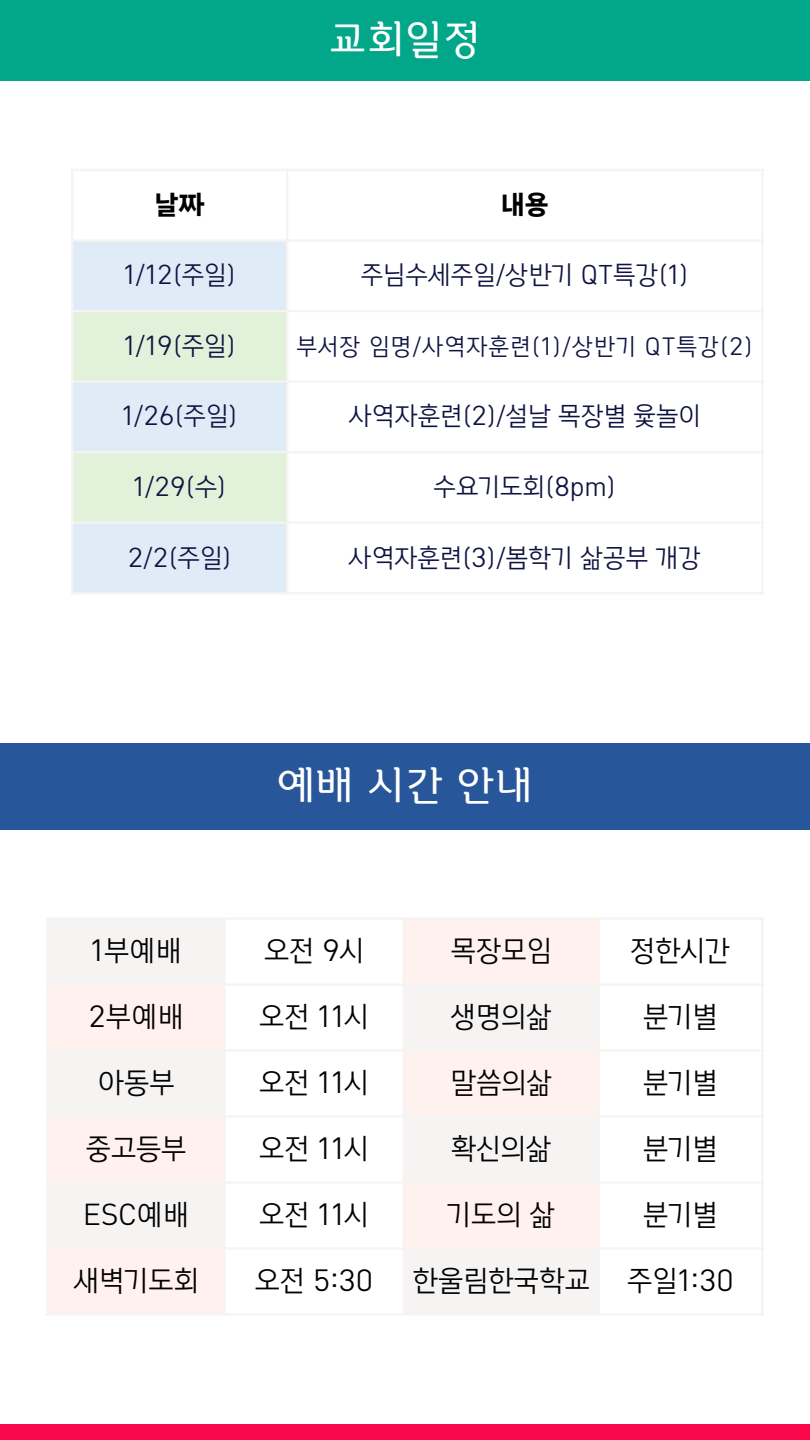
<style>
.page{position:relative;width:810px;height:1440px;background:#fff}
.page>*{position:absolute;margin:0;border:0;box-sizing:border-box;transform-origin:0 0}
.t1{font:42px "Canva YDV Somang 2 M";letter-spacing:.03em;color:#fff}
.t2{font:28px "Tlab Dotum Con R";color:#000}
.t3{font:25px "Tlab Dotum Con R";color:#0f1340}
.t4{font:25px "Tlab Dotum Con B";color:#000}
.t5{font:23px "Tlab Dotum Con R";letter-spacing:.04em;color:#0f1340}
</style>
<div class="page">
<div style="left:0;top:0;width:810px;height:81px;background:#02a689"></div>
<div style="left:0;top:1424px;width:810px;height:16px;background:#fb074c"></div>
<div style="left:73px;top:242px;width:213px;height:350px;background:#e0ebf8"></div>
<svg style="left:73px;top:312px;width:213px;height:210px;background:#e1efe4"></svg>
<hr style="left:71px;top:171px;width:2px;height:421px;background:#f6f3f3">
<hr style="left:286px;top:171px;width:2px;height:421px;background:#f6f3f3">
<hr style="left:761px;top:171px;width:3px;height:421px;background:#f6f3f3">
<hr style="left:71px;top:169px;width:693px;height:2px;background:#f6f3f3">
<hr style="left:71px;top:239px;width:693px;height:3px;background:#f6f3f3">
<hr style="left:71px;top:310px;width:693px;height:2px;background:#f6f3f3">
<hr style="left:71px;top:380px;width:693px;height:3px;background:#f6f3f3">
<hr style="left:71px;top:451px;width:693px;height:2px;background:#f6f3f3">
<hr style="left:71px;top:522px;width:693px;height:2px;background:#f6f3f3">
<hr style="left:71px;top:592px;width:693px;height:2px;background:#f6f3f3">
<div style="left:0;top:744px;width:810px;height:86px;background:#27569a"></div>
<svg style="left:49px;top:920px;width:549px;height:393px"></svg>
<hr style="left:47px;top:920px;width:2px;height:393px;background:#f6f3f3">
<hr style="left:223px;top:920px;width:3px;height:393px;background:#f6f3f3">
<hr style="left:403px;top:920px;width:2px;height:393px;background:#f6f3f3">
<hr style="left:598px;top:920px;width:2px;height:393px;background:#f6f3f3">
<hr style="left:761px;top:920px;width:2px;height:393px;background:#f6f3f3">
<hr style="left:47px;top:918px;width:716px;height:2px;background:#f6f3f3">
<hr style="left:47px;top:983px;width:716px;height:3px;background:#f6f3f3">
<hr style="left:47px;top:1049px;width:716px;height:3px;background:#f6f3f3">
<hr style="left:47px;top:1115px;width:716px;height:3px;background:#f6f3f3">
<hr style="left:47px;top:1181px;width:716px;height:3px;background:#f6f3f3">
<hr style="left:47px;top:1247px;width:716px;height:3px;background:#f6f3f3">
<hr style="left:47px;top:1313px;width:716px;height:3px;background:#f6f3f3">
<h1 class="t1" style="left:329px;top:18px;width:153px">교회일정</h1>
<p class="t4" style="left:154px;top:189px;width:52px">날짜</p>
<p class="t4" style="left:501px;top:189px;width:50px">내용</p>
<p class="t3" style="left:123px;top:259px;width:114px">1/12(주일)</p>
<p class="t3" style="left:361px;top:259px;width:329px">주님수세주일/상반기 QT특강(1)</p>
<p class="t3" style="left:123px;top:330px;width:114px">1/19(주일)</p>
<p class="t5" style="left:297px;top:332px;width:458px">부서장 임명/사역자훈련(1)/상반기 QT특강(2)</p>
<p class="t3" style="left:122px;top:400px;width:117px">1/26(주일)</p>
<p class="t3" style="left:349px;top:400px;width:353px">사역자훈련(2)/설날 목장별 윷놀이</p>
<p class="t3" style="left:133px;top:471px;width:95px">1/29(수)</p>
<p class="t3" style="left:434px;top:471px;width:184px">수요기도회(8pm)</p>
<p class="t3" style="left:128px;top:542px;width:105px">2/2(주일)</p>
<p class="t3" style="left:349px;top:542px;width:354px">사역자훈련(3)/봄학기 삶공부 개강</p>
<h1 class="t1" style="left:278px;top:763px;width:256px">예배 시간 안내</h1>
<p class="t2" style="left:91px;top:933px;width:93px">1부예배</p>
<p class="t2" style="left:264px;top:933px;width:102px">오전 9시</p>
<p class="t2" style="left:451px;top:933px;width:103px">목장모임</p>
<p class="t2" style="left:630px;top:933px;width:102px">정한시간</p>
<p class="t2" style="left:89px;top:999px;width:97px">2부예배</p>
<p class="t2" style="left:259px;top:999px;width:111px">오전 11시</p>
<p class="t2" style="left:450px;top:999px;width:103px">생명의삶</p>
<p class="t2" style="left:643px;top:999px;width:76px">분기별</p>
<p class="t2" style="left:98px;top:1065px;width:78px">아동부</p>
<p class="t2" style="left:259px;top:1065px;width:111px">오전 11시</p>
<p class="t2" style="left:450px;top:1065px;width:104px">말씀의삶</p>
<p class="t2" style="left:643px;top:1065px;width:76px">분기별</p>
<p class="t2" style="left:86px;top:1131px;width:102px">중고등부</p>
<p class="t2" style="left:259px;top:1131px;width:111px">오전 11시</p>
<p class="t2" style="left:451px;top:1131px;width:102px">확신의삶</p>
<p class="t2" style="left:643px;top:1131px;width:76px">분기별</p>
<p class="t2" style="left:83px;top:1197px;width:107px">ESC예배</p>
<p class="t2" style="left:259px;top:1197px;width:111px">오전 11시</p>
<p class="t2" style="left:447px;top:1197px;width:110px">기도의 삶</p>
<p class="t2" style="left:643px;top:1197px;width:76px">분기별</p>
<p class="t2" style="left:73px;top:1263px;width:127px">새벽기도회</p>
<p class="t2" style="left:255px;top:1263px;width:120px">오전 5:30</p>
<p class="t2" style="left:412px;top:1263px;width:179px">한울림한국학교</p>
<p class="t2" style="left:627px;top:1263px;width:108px">주일1:30</p>
</div>
